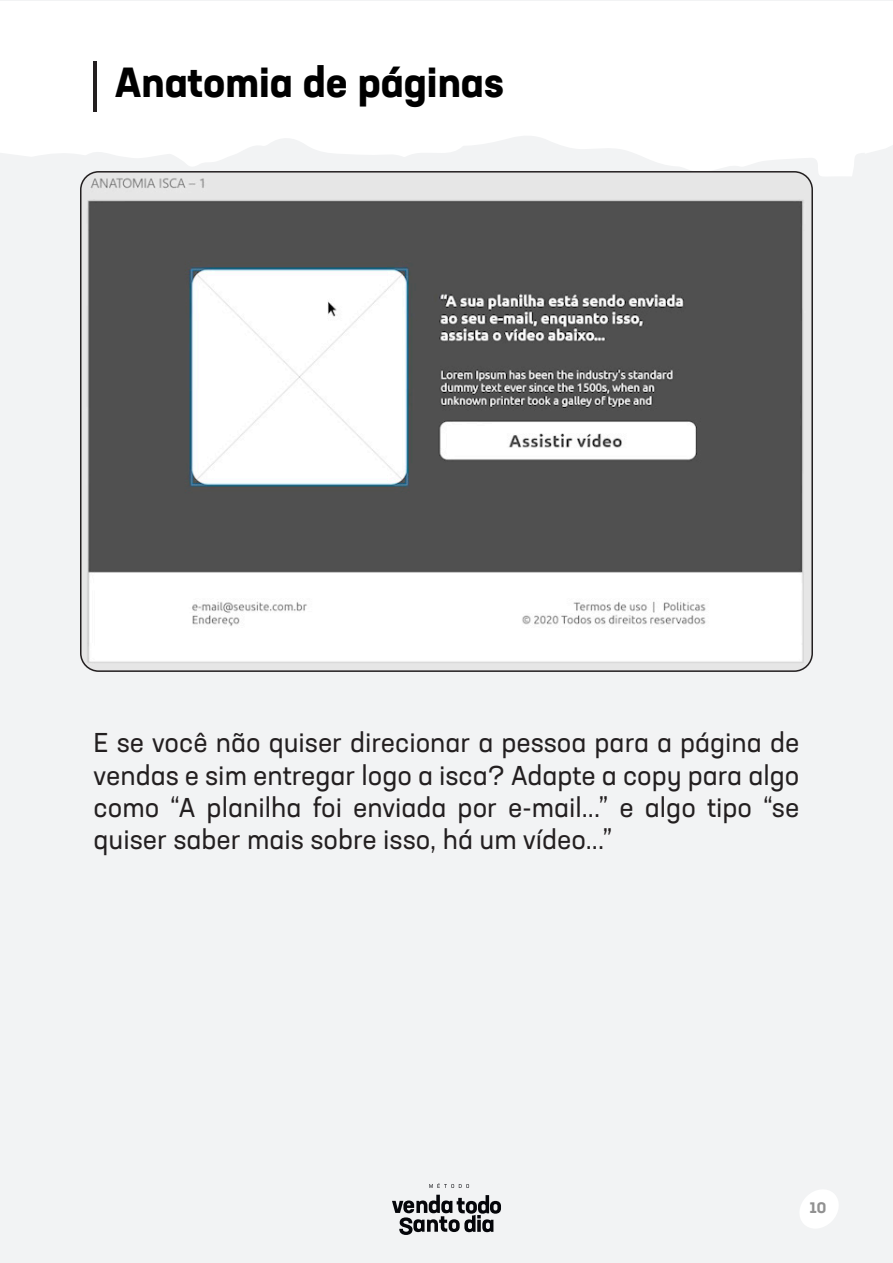
<style>
.page{position:relative;width:893px;height:1263px;background:#f2f3f4}
.page>*{position:absolute;margin:0;border:0;box-sizing:border-box;transform-origin:0 0}
.t1{font:700 41.4px "Neusa Next Std";color:#000}
.t2{font:27px/32.4px "Neusa Next Std";color:#231f20;text-align:justify}
.t3{font:700 15px "Neusa Next Std";color:#919191}
</style>
<div class="page">
<svg style="left:0;top:1px;width:893px;height:175px;fill:#fff"></svg>
<svg style="left:800px;top:1190px;width:38px;height:38px"></svg>
<svg style="left:429px;top:1183px;width:40px;height:5px"></svg>
<svg style="left:392px;top:1195px;width:109px;height:40px"></svg>
<img style="left:80px;top:171px;width:733px;height:501px">
<hr style="left:94px;top:61px;width:3px;height:51px;background:#231f20">
<h1 class="t1" style="left:115px;top:56px;width:390px">Anatomia de páginas</h1>
<p class="t2" style="left:94px;top:726px;width:707px">E se você não quiser direcionar a pessoa para a página de vendas e sim entregar logo a isca? Adapte a copy para algo como “A planilha foi enviada por e-mail...” e algo tipo “se quiser saber mais sobre isso, há um vídeo...”</p>
<p class="t3" style="left:810px;top:1197px;width:18px">10</p>
</div>
